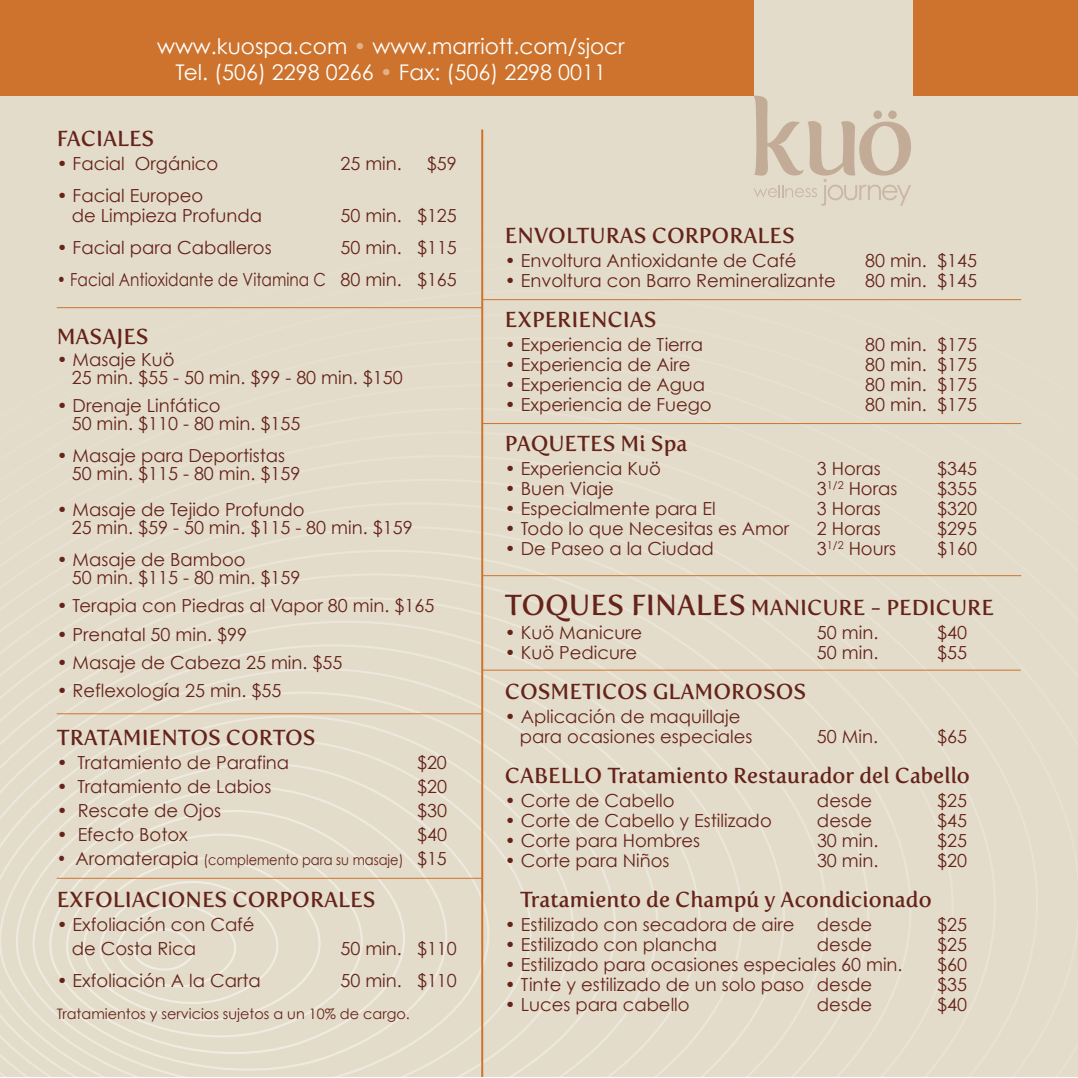
<style>
.page{position:relative;width:1078px;height:1078px;background:#fff}
.page>*{position:absolute;margin:0;border:0;box-sizing:border-box;transform-origin:0 0}
.t1{font:21.6px "Fertigo Pro";color:#65231a}
.t2{font:21.6px/26px "Century Gothic";color:#fff;text-align:center}
.t3{font:18px/18px "Century Gothic";color:#65231a}
.t4{font:18px "Century Gothic";color:#65231a;scale:.85 1}
.t5{font:14.4px "Century Gothic";color:#65231a}
.t6{font:14.4px "Century Gothic";color:#65231a;scale:.9 1}
.s1{color:#e3b085}
.s2{font-size:18px}
.s3{font-size:28.8px}
</style>
<div class="page">
<div style="left:0;top:0;width:1077px;height:1076px;background:#e4dcca"></div>
<svg style="left:48px;top:573px;width:779px;height:503px"></svg>
<svg style="left:15px;top:597px;width:769px;height:479px"></svg>
<svg style="left:0;top:620px;width:742px;height:456px"></svg>
<svg style="left:0;top:644px;width:700px;height:432px"></svg>
<svg style="left:0;top:667px;width:658px;height:409px"></svg>
<svg style="left:0;top:691px;width:616px;height:385px"></svg>
<svg style="left:0;top:715px;width:573px;height:361px"></svg>
<svg style="left:0;top:738px;width:531px;height:338px"></svg>
<svg style="left:16px;top:762px;width:473px;height:314px"></svg>
<svg style="left:33px;top:786px;width:414px;height:284px"></svg>
<svg style="left:49px;top:809px;width:356px;height:244px"></svg>
<svg style="left:66px;top:833px;width:297px;height:204px"></svg>
<svg style="left:83px;top:857px;width:237px;height:163px"></svg>
<svg style="left:754px;top:96px;width:156px;height:110px"></svg>
<div style="left:913px;top:0;width:164px;height:95px;background:#cd732d"></div>
<div style="left:0;top:0;width:753px;height:95px;background:#cd732d"></div>
<hr style="left:57px;top:307px;width:425px;height:1px;background:#cd732d">
<hr style="left:57px;top:713px;width:425px;height:1px;background:#cd732d">
<hr style="left:57px;top:877px;width:425px;height:1px;background:#cd732d">
<hr style="left:482px;top:575px;width:538px;height:1px;background:#cd732d">
<hr style="left:482px;top:669px;width:538px;height:1px;background:#cd732d">
<hr style="left:481px;top:129px;width:2px;height:947px;background:#cd732d">
<hr style="left:482px;top:299px;width:538px;height:1px;background:#cd732d">
<hr style="left:482px;top:423px;width:538px;height:1px;background:#cd732d">
<p class="t2" style="left:157px;top:33px;width:469px">www.kuospa.com <span class="s1">•</span> www.marriott.com/sjocr<br>Tel. (506) 2298 0266 <span class="s1">•</span> Fax: (506) 2298 0011</p>
<p class="t1" style="left:57px;top:126px;width:99px">FACIALES</p>
<p class="t3" style="left:57px;top:154px;width:163px">• Facial Orgánico</p>
<p class="t3" style="left:340px;top:154px;width:63px">25 min.</p>
<p class="t3" style="left:427px;top:154px;width:31px">$59</p>
<p class="t3" style="left:72px;top:185px;width:192px;line-height:20px;text-indent:-15px">• Facial Europeo<br>de Limpieza Profunda</p>
<p class="t3" style="left:340px;top:206px;width:118px">50 min. $125</p>
<p class="t3" style="left:57px;top:238px;width:216px">• Facial para Caballeros</p>
<p class="t3" style="left:340px;top:238px;width:118px">50 min. $115</p>
<p class="t4" style="left:57px;top:269px;width:472px">• Facial Antioxidante de Vitamina C 80 min. $165</p>
<p class="t1" style="left:57px;top:324px;width:93px">MASAJES</p>
<p class="t3" style="left:72px;top:350px;width:332px;text-indent:-15px">• Masaje Kuö<br>25 min. $55 - 50 min. $99 - 80 min. $150</p>
<p class="t3" style="left:72px;top:396px;width:230px;text-indent:-15px">• Drenaje Linfático<br>50 min. $110 - 80 min. $155</p>
<p class="t3" style="left:72px;top:446px;width:230px;text-indent:-15px">• Masaje para Deportistas<br>50 min. $115 - 80 min. $159</p>
<p class="t3" style="left:72px;top:500px;width:342px;text-indent:-15px">• Masaje de Tejido Profundo<br>25 min. $59 - 50 min. $115 - 80 min. $159</p>
<p class="t3" style="left:72px;top:550px;width:230px;text-indent:-15px">• Masaje de Bamboo<br>50 min. $115 - 80 min. $159</p>
<p class="t3" style="left:57px;top:596px;width:379px">• Terapia con Piedras al Vapor 80 min. $165</p>
<p class="t3" style="left:57px;top:624px;width:192px">• Prenatal 50 min. $99</p>
<p class="t3" style="left:57px;top:652px;width:287px">• Masaje de Cabeza 25 min. $55</p>
<p class="t3" style="left:57px;top:680px;width:226px">• Reflexología 25 min. $55</p>
<p class="t1" style="left:57px;top:724px;width:260px">TRATAMIENTOS CORTOS</p>
<p class="t3" style="left:57px;top:752px;width:234px">• Tratamiento de Parafina</p>
<p class="t3" style="left:417px;top:752px;width:31px">$20</p>
<p class="t3" style="left:57px;top:776px;width:216px">• Tratamiento de Labios</p>
<p class="t3" style="left:417px;top:776px;width:31px">$20</p>
<p class="t3" style="left:57px;top:800px;width:166px">• Rescate de Ojos</p>
<p class="t3" style="left:417px;top:800px;width:31px">$30</p>
<p class="t3" style="left:57px;top:824px;width:133px">• Efecto Botox</p>
<p class="t3" style="left:417px;top:824px;width:31px">$40</p>
<p class="t6" style="left:57px;top:850px;width:435px"><span class="s2">• Aromaterapia</span> (complemento para su masaje) <span class="s2">$15</span></p>
<p class="t1" style="left:57px;top:886px;width:320px">EXFOLIACIONES CORPORALES</p>
<p class="t3" style="left:72px;top:911px;width:184px;line-height:24px;text-indent:-15px">• Exfoliación con Café de Costa Rica</p>
<p class="t3" style="left:340px;top:938px;width:118px">50 min. $110</p>
<p class="t3" style="left:57px;top:970px;width:206px">• Exfoliación A la Carta</p>
<p class="t3" style="left:340px;top:970px;width:118px">50 min. $110</p>
<p class="t5" style="left:57px;top:1004px;width:354px">Tratamientos y servicios sujetos a un 10% de cargo.</p>
<p class="t1" style="left:505px;top:222px;width:291px">ENVOLTURAS CORPORALES</p>
<p class="t3" style="left:505px;top:251px;width:293px">• Envoltura Antioxidante de Café</p>
<p class="t3" style="left:865px;top:251px;width:113px">80 min. $145</p>
<p class="t3" style="left:505px;top:271px;width:332px">• Envoltura con Barro Remineralizante</p>
<p class="t3" style="left:865px;top:271px;width:113px">80 min. $145</p>
<p class="t1" style="left:505px;top:306px;width:153px">EXPERIENCIAS</p>
<p class="t3" style="left:505px;top:335px;width:200px">• Experiencia de Tierra</p>
<p class="t3" style="left:865px;top:335px;width:113px">80 min. $175</p>
<p class="t3" style="left:505px;top:355px;width:187px">• Experiencia de Aire</p>
<p class="t3" style="left:865px;top:355px;width:113px">80 min. $175</p>
<p class="t3" style="left:505px;top:375px;width:202px">• Experiencia de Agua</p>
<p class="t3" style="left:865px;top:375px;width:113px">80 min. $175</p>
<p class="t3" style="left:505px;top:395px;width:208px">• Experiencia de Fuego</p>
<p class="t3" style="left:865px;top:395px;width:113px">80 min. $175</p>
<p class="t1" style="left:505px;top:430px;width:184px">PAQUETES Mi Spa</p>
<p class="t3" style="left:505px;top:459px;width:157px">• Experiencia Kuö</p>
<p class="t3" style="left:816px;top:459px;width:65px">3 Horas</p>
<p class="t3" style="left:937px;top:459px;width:41px">$345</p>
<p class="t3" style="left:505px;top:479px;width:110px">• Buen Viaje</p>
<p class="t3" style="left:816px;top:479px;width:82px">3<sup>1/2</sup> Horas</p>
<p class="t3" style="left:937px;top:479px;width:41px">$355</p>
<p class="t3" style="left:505px;top:499px;width:212px">• Especialmente para El</p>
<p class="t3" style="left:816px;top:499px;width:65px">3 Horas</p>
<p class="t3" style="left:937px;top:499px;width:41px">$320</p>
<p class="t3" style="left:505px;top:519px;width:286px">• Todo lo que Necesitas es Amor</p>
<p class="t3" style="left:816px;top:519px;width:65px">2 Horas</p>
<p class="t3" style="left:937px;top:519px;width:41px">$295</p>
<p class="t3" style="left:505px;top:539px;width:210px">• De Paseo a la Ciudad</p>
<p class="t3" style="left:816px;top:539px;width:81px">3<sup>1/2</sup> Hours</p>
<p class="t3" style="left:937px;top:539px;width:41px">$160</p>
<p class="t1" style="left:505px;top:594px;width:490px"><span class="s3">TOQUES FINALES</span> MANICURE - PEDICURE</p>
<p class="t3" style="left:505px;top:623px;width:139px">• Kuö Manicure</p>
<p class="t3" style="left:816px;top:623px;width:63px">50 min.</p>
<p class="t3" style="left:937px;top:623px;width:31px">$40</p>
<p class="t3" style="left:505px;top:643px;width:134px">• Kuö Pedicure</p>
<p class="t3" style="left:816px;top:643px;width:63px">50 min.</p>
<p class="t3" style="left:937px;top:643px;width:31px">$55</p>
<p class="t1" style="left:505px;top:678px;width:303px">COSMETICOS GLAMOROSOS</p>
<p class="t3" style="left:520px;top:706px;width:234px;line-height:20px;text-indent:-15px">• Aplicación de maquillaje para ocasiones especiales</p>
<p class="t3" style="left:816px;top:727px;width:63px">50 Min.</p>
<p class="t3" style="left:937px;top:727px;width:31px">$65</p>
<p class="t1" style="left:505px;top:762px;width:466px">CABELLO Tratamiento Restaurador del Cabello</p>
<p class="t3" style="left:505px;top:791px;width:171px">• Corte de Cabello</p>
<p class="t3" style="left:816px;top:791px;width:57px">desde</p>
<p class="t3" style="left:937px;top:791px;width:31px">$25</p>
<p class="t3" style="left:505px;top:811px;width:268px">• Corte de Cabello y Estilizado</p>
<p class="t3" style="left:816px;top:811px;width:57px">desde</p>
<p class="t3" style="left:937px;top:811px;width:31px">$45</p>
<p class="t3" style="left:505px;top:831px;width:197px">• Corte para Hombres</p>
<p class="t3" style="left:816px;top:831px;width:63px">30 min.</p>
<p class="t3" style="left:937px;top:831px;width:31px">$25</p>
<p class="t3" style="left:505px;top:851px;width:166px">• Corte para Niños</p>
<p class="t3" style="left:816px;top:851px;width:63px">30 min.</p>
<p class="t3" style="left:937px;top:851px;width:31px">$20</p>
<p class="t1" style="left:520px;top:886px;width:413px">Tratamiento de Champú y Acondicionado</p>
<p class="t3" style="left:505px;top:915px;width:291px">• Estilizado con secadora de aire</p>
<p class="t3" style="left:816px;top:915px;width:57px">desde</p>
<p class="t3" style="left:937px;top:915px;width:31px">$25</p>
<p class="t3" style="left:505px;top:935px;width:213px">• Estilizado con plancha</p>
<p class="t3" style="left:816px;top:935px;width:57px">desde</p>
<p class="t3" style="left:937px;top:935px;width:31px">$25</p>
<p class="t3" style="left:505px;top:955px;width:399px">• Estilizado para ocasiones especiales 60 min.</p>
<p class="t3" style="left:937px;top:955px;width:31px">$60</p>
<p class="t3" style="left:505px;top:975px;width:368px">• Tinte y estilizado de un solo paso desde</p>
<p class="t3" style="left:937px;top:975px;width:31px">$35</p>
<p class="t3" style="left:505px;top:995px;width:186px">• Luces para cabello</p>
<p class="t3" style="left:816px;top:995px;width:57px">desde</p>
<p class="t3" style="left:937px;top:995px;width:31px">$40</p>
</div>
